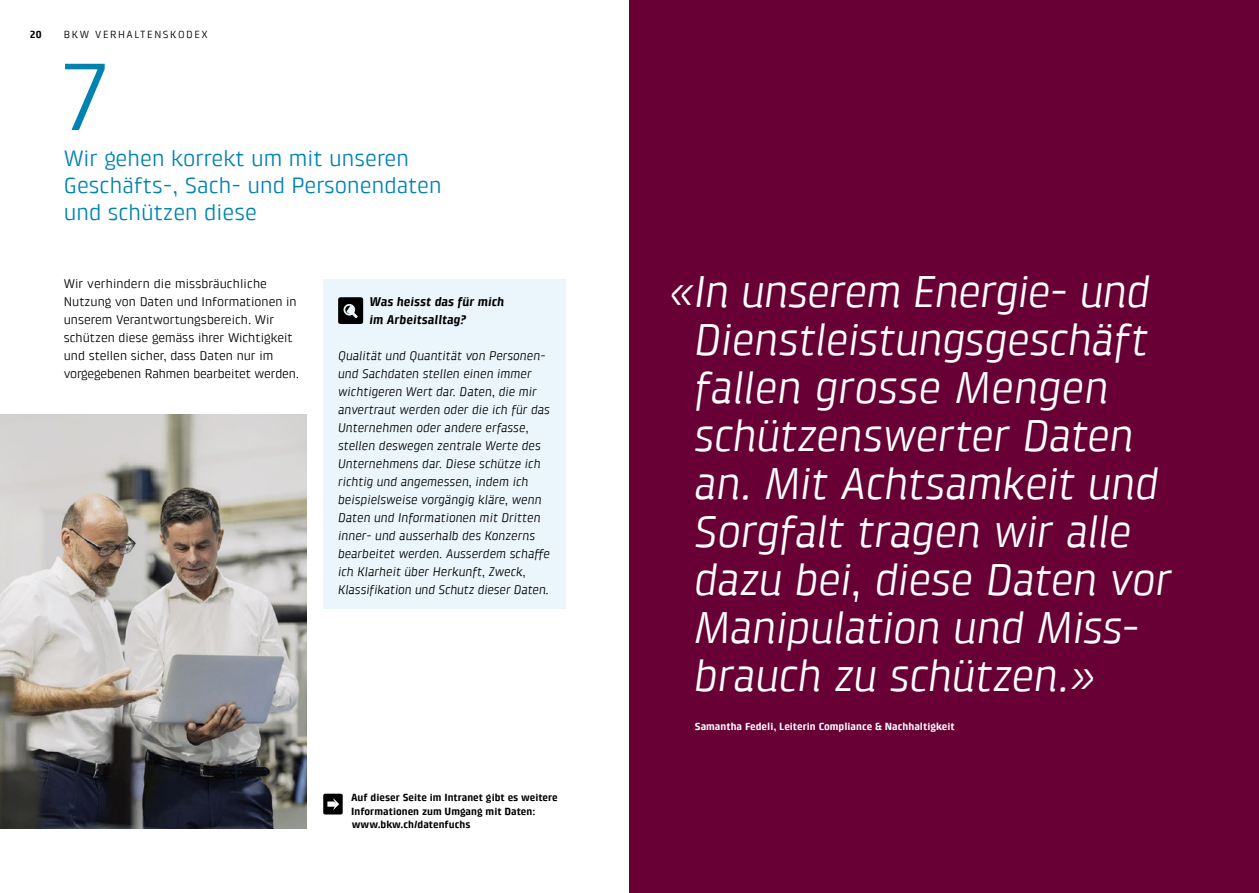
<style>
.page{position:relative;width:1259px;height:893px;background:#fff}
.page>*{position:absolute;margin:0;border:0;box-sizing:border-box;transform-origin:0 0}
.t1{font:97.5px "Klint Pro";color:#0083b1}
.t2{font:italic 45px/48px "Klint Pro";letter-spacing:-.015em;color:#fff}
.t3{font:22.5px/27px "Klint Pro";color:#0083b1}
.t4{font:italic 12.75px/18px "Klint Pro";color:#000}
.t5{font:12.75px/18px "Klint Pro";color:#000}
.t6{font:italic 700 12.75px/18px "Klint Pro";color:#000}
.t7{font:700 10.5px/13.5px "Klint Pro";color:#000}
.t8{font:700 10.5px "Klint Pro";color:#fff}
.t9{font:10.5px "Klint Pro";letter-spacing:.15em;color:#000}
</style>
<div class="page">
<img style="left:0;top:414px;width:306px;height:414px">
<div style="left:629px;top:0;width:630px;height:893px;background:#690035"></div>
<svg style="left:323px;top:794px;width:20px;height:20px"></svg>
<div style="left:323px;top:279px;width:243px;height:330px;background:#eaf6fc"></div>
<svg style="left:338px;top:297px;width:25px;height:27px"></svg>
<p class="t7" style="left:30px;top:28px;width:13px">20</p>
<p class="t9" style="left:64px;top:29px;width:146px">BKW VERHALTENSKODEX</p>
<h1 class="t1" style="left:58px;top:42px;width:54px">7</h1>
<h3 class="t3" style="left:64px;top:144px;width:379px">Wir gehen korrekt um mit unseren<br>Geschäfts-, Sach- und Personendaten und schützen diese</h3>
<p class="t5" style="left:64px;top:275px;width:237px">Wir verhindern die missbräuchliche Nutzung von Daten und Informationen in unserem Verantwortungsbereich. Wir schützen diese gemäss ihrer Wichtigkeit und stellen sicher, dass Daten nur im vorgegebenen Rahmen bearbeitet werden.</p>
<h2 class="t2" style="left:694px;top:267px;width:479px;text-indent:-25px">«In unserem Energie- und<br>Dienstleistungsgeschäft fallen grosse Mengen schützenswerter Daten an. Mit Achtsamkeit und<br>Sorgfalt tragen wir alle dazu bei, diese Daten vor<br>Manipulation und Miss&shy;brauch zu schützen.»</h2>
<p class="t8" style="left:695px;top:720px;width:262px">Samantha Fedeli, Leiterin Compliance &amp; Nachhaltigkeit</p>
<p class="t6" style="left:369px;top:293px;width:136px">Was heisst das für mich im Arbeitsalltag?</p>
<p class="t4" style="left:338px;top:347px;width:213px">Qualität und Quantität von Personen&shy;und Sachdaten stellen einen immer wichtigeren Wert dar. Daten, die mir anvertraut werden oder die ich für das Unternehmen oder andere erfasse, stellen deswegen zentrale Werte des Unternehmens dar. Diese schütze ich richtig und angemessen, indem ich beispielsweise vorgängig kläre, wenn Daten und Informationen mit Dritten inner- und ausserhalb des Konzerns bearbeitet werden. Ausserdem schaffe ich Klarheit über Herkunft, Zweck, Klassifikation und Schutz dieser Daten.</p>
<p class="t7" style="left:351px;top:791px;width:208px">Auf dieser Seite im Intranet gibt es weitere<br>Informationen zum Umgang mit Daten: www.bkw.ch/datenfuchs</p>
</div>
